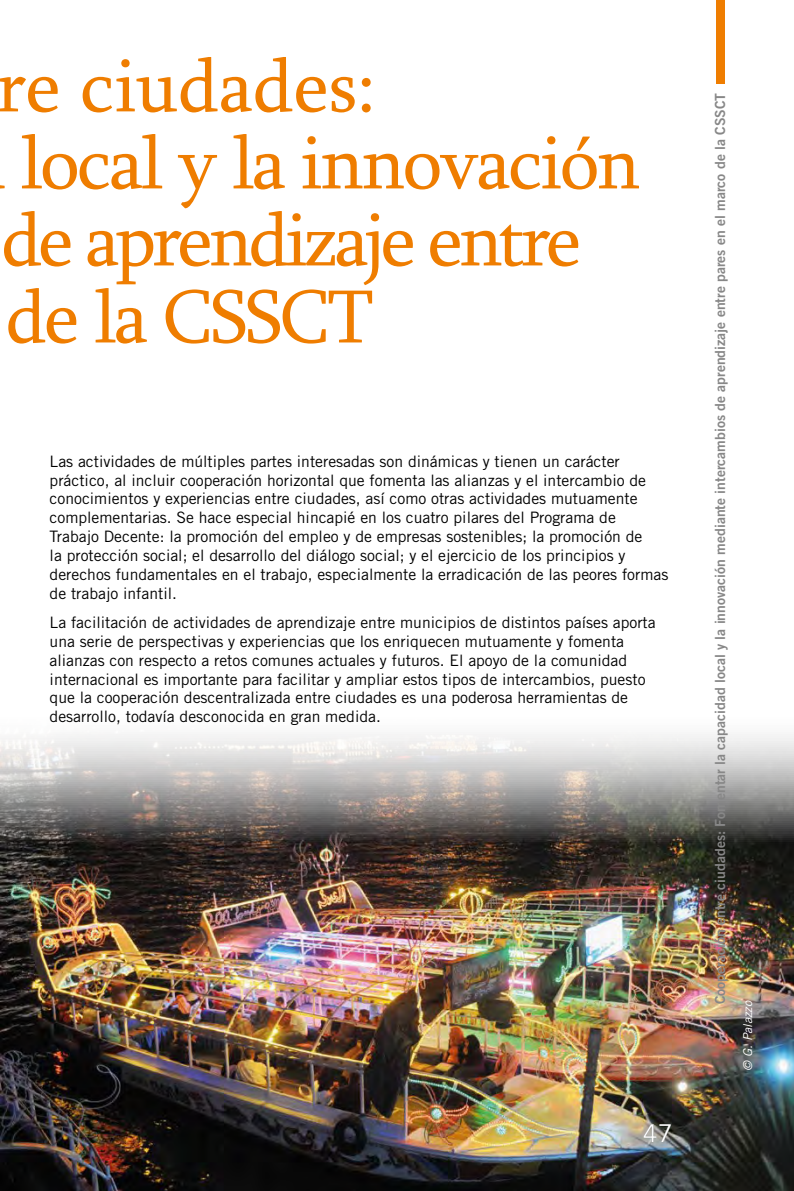
<style>
.page{position:relative;width:794px;height:1191px;background:#fff}
.page>*{position:absolute;margin:0;border:0;box-sizing:border-box;transform-origin:0 0}
.t1{font:77px/77px "Sylfaen";letter-spacing:-.03em;color:#ef7d00}
.t2{font:24.5px "Trade Gothic LT Std";color:#fff}
.t3{font:15.75px/18.9px "Trade Gothic LT Std";color:#000}
.t4{font:14px "Trade Gothic LT Std Bd 2";color:#878787}
.t5{font:italic 12.25px "Trade Gothic LT Std";color:#fff}
</style>
<div class="page">
<img style="left:0;top:734px;width:794px;height:457px">
<div style="left:716px;top:0;width:8px;height:84px;background:#ef7d00"></div>
<h1 class="t1" style="left:-4px;top:45px;width:646px">re ciudades:<br>local y la innovación de aprendizaje entre de la CSSCT</h1>
<p class="t3" style="left:50px;top:451px;width:620px">Las actividades de múltiples partes interesadas son dinámicas y tienen un carácter práctico, al incluir cooperación horizontal que fomenta las alianzas y el intercambio de conocimientos y experiencias entre ciudades, así como otras actividades mutuamente complementarias. Se hace especial hincapié en los cuatro pilares del Programa de Trabajo Decente: la promoción del empleo y de empresas sostenibles; la promoción de<br>la protección social; el desarrollo del diálogo social; y el ejercicio de los principios y derechos fundamentales en el trabajo, especialmente la erradicación de las peores formas de trabajo infantil.</p>
<p class="t3" style="left:50px;top:612px;width:607px">La facilitación de actividades de aprendizaje entre municipios de distintos países aporta una serie de perspectivas y experiencias que los enriquecen mutuamente y fomenta alianzas con respecto a retos comunes actuales y futuros. El apoyo de la comunidad internacional es importante para facilitar y ampliar estos tipos de intercambios, puesto que la cooperación descentralizada entre ciudades es una poderosa herramientas de desarrollo, todavía desconocida en gran medida.</p>
<h2 class="t2" style="left:643px;top:1118px;width:31px">47</h2>
<p class="t4" style="left:711px;top:1004px;width:912px;rotate:-90deg">Cooperación entre ciudades: Fomentar la capacidad local y la innovación mediante intercambios de aprendizaje entre pares en el marco de la CSSCT</p>
<p class="t5" style="left:740px;top:1070px;width:71px;rotate:-90deg">© G. Palazzo</p>
</div>
